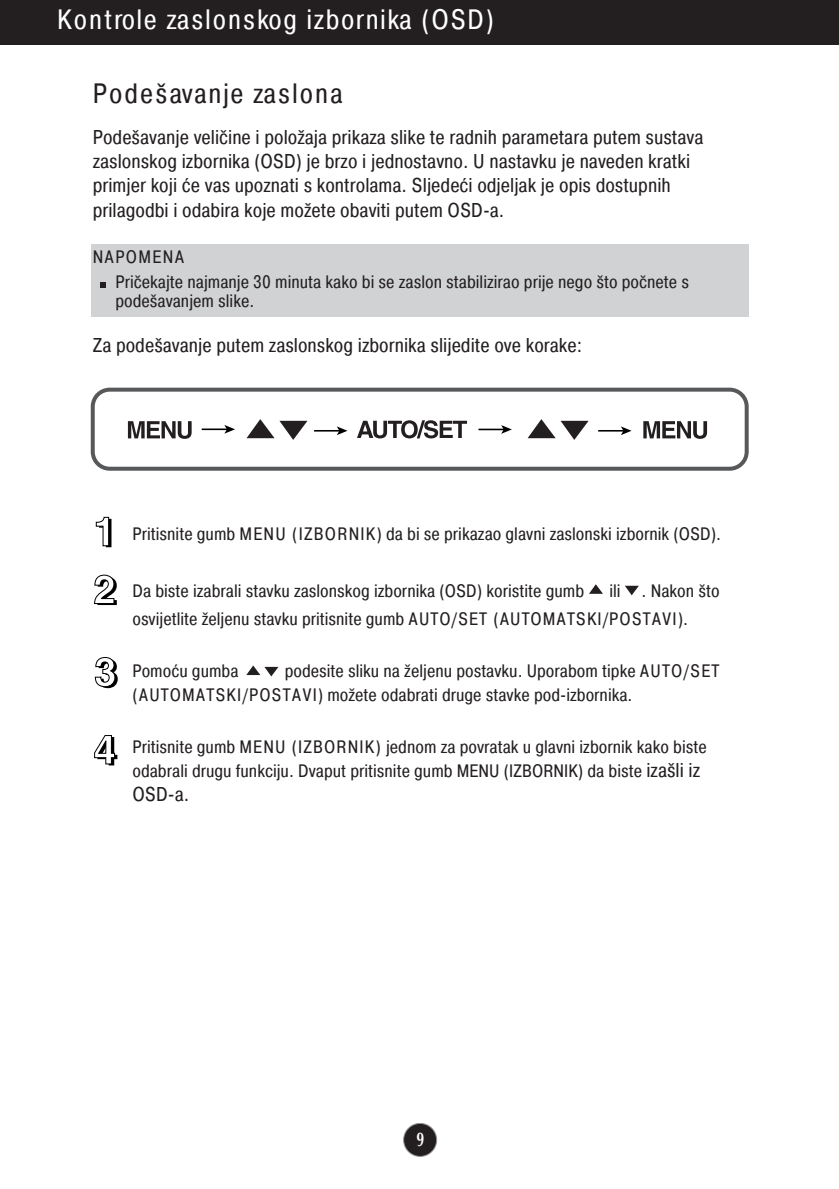
<style>
.page{position:relative;width:839px;height:1189px;background:#fff}
.page>*{position:absolute;margin:0;border:0;box-sizing:border-box;transform-origin:0 0}
.t1{font:28px "Pragmatica Cond Cr";letter-spacing:.055em;color:#fff}
.t2{font:28px "Pragmatica Cond Cr";letter-spacing:.07em;color:#231f20}
.t3{font:20px/24.4px "Pragmatica Cond Cr";color:#231f20}
.t4{font:700 20px "Optima";color:#fff;scale:.7 1}
.t5{font:18px/24px "Pragmatica Cond Cr";color:#231f20}
.s1{font-size:20px}
</style>
<div class="page">
<div style="left:403px;top:1123px;width:33px;height:33px;background:#231f20;border-radius:50%"></div>
<div style="left:403px;top:1123px;width:34px;height:34px;border:2px solid #939598;border-radius:50%"></div>
<div style="left:0;top:0;width:839px;height:45px;background:#231f20"></div>
<div style="left:91px;top:244px;width:657px;height:72px;background:#d1d2d4"></div>
<svg style="left:100px;top:282px;width:6px;height:6px"></svg>
<svg style="left:95px;top:516px;width:16px;height:31px"></svg>
<svg style="left:94px;top:574px;width:23px;height:31px"></svg>
<svg style="left:94px;top:735px;width:23px;height:30px"></svg>
<svg style="left:91px;top:388px;width:657px;height:83px"></svg>
<svg style="left:94px;top:657px;width:24px;height:31px"></svg>
<svg style="left:589px;top:584px;width:14px;height:10px"></svg>
<svg style="left:625px;top:586px;width:14px;height:9px"></svg>
<svg style="left:246px;top:665px;width:32px;height:11px"></svg>
<h1 class="t1" style="left:57px;top:9px;width:438px">Kontrole zaslonskog izbornika (OSD)</h1>
<h1 class="t2" style="left:93px;top:83px;width:252px">Podešavanje zaslona</h1>
<p class="t3" style="left:93px;top:127px;width:612px">Podešavanje veličine i položaja prikaza slike te radnih parametara putem sustava zaslonskog izbornika (OSD) je brzo i jednostavno. U nastavku je naveden kratki primjer koji će vas upoznati s kontrolama. Sljedeći odjeljak je opis dostupnih prilagodbi i odabira koje možete obaviti putem OSD-a.</p>
<p class="t5" style="left:115px;top:247px;width:575px;line-height:24.6px;text-indent:-23px">NAPOMENA<br>Pričekajte najmanje 30 minuta kako bi se zaslon stabilizirao prije nego što počnete s</p>
<p class="t5" style="left:115px;top:291px;width:140px">podešavanjem slike.</p>
<p class="t3" style="left:93px;top:335px;width:491px">Za podešavanje putem zaslonskog izbornika slijedite ove korake:</p>
<p class="t5" style="left:132px;top:524px;width:590px">Pritisnite gumb MENU (IZBORNIK) da bi se prikazao glavni zaslonski izbornik (OSD).</p>
<p class="t5" style="left:132px;top:580px;width:453px">Da biste izabrali stavku zaslonskog izbornika (OSD) koristite gumb</p>
<p class="t5" style="left:132px;top:578px;width:588px;line-height:28px;text-indent:477px">ili . Nakon što osvijetlite željenu stavku pritisnite gumb AUTO/SET (AUTOMATSKI/POSTAVI).</p>
<p class="t5" style="left:132px;top:660px;width:108px">Pomoću gumba</p>
<p class="t5" style="left:132px;top:660px;width:588px;text-indent:152px">podesite sliku na željenu postavku. Uporabom tipke AUTO/SET (AUTOMATSKI/POSTAVI) možete odabrati druge stavke pod-izbornika.</p>
<p class="t5" style="left:132px;top:737px;width:576px">Pritisnite gumb MENU (IZBORNIK) jednom za povratak u glavni izbornik kako biste odabrali drugu funkciju. Dvaput pritisnite gumb MENU (IZBORNIK) da biste <span class="s1">izašli iz</span></p>
<p class="t3" style="left:132px;top:784px;width:58px">OSD-a.</p>
<p class="t4" style="left:416px;top:1131px;width:13px">9</p>
</div>
